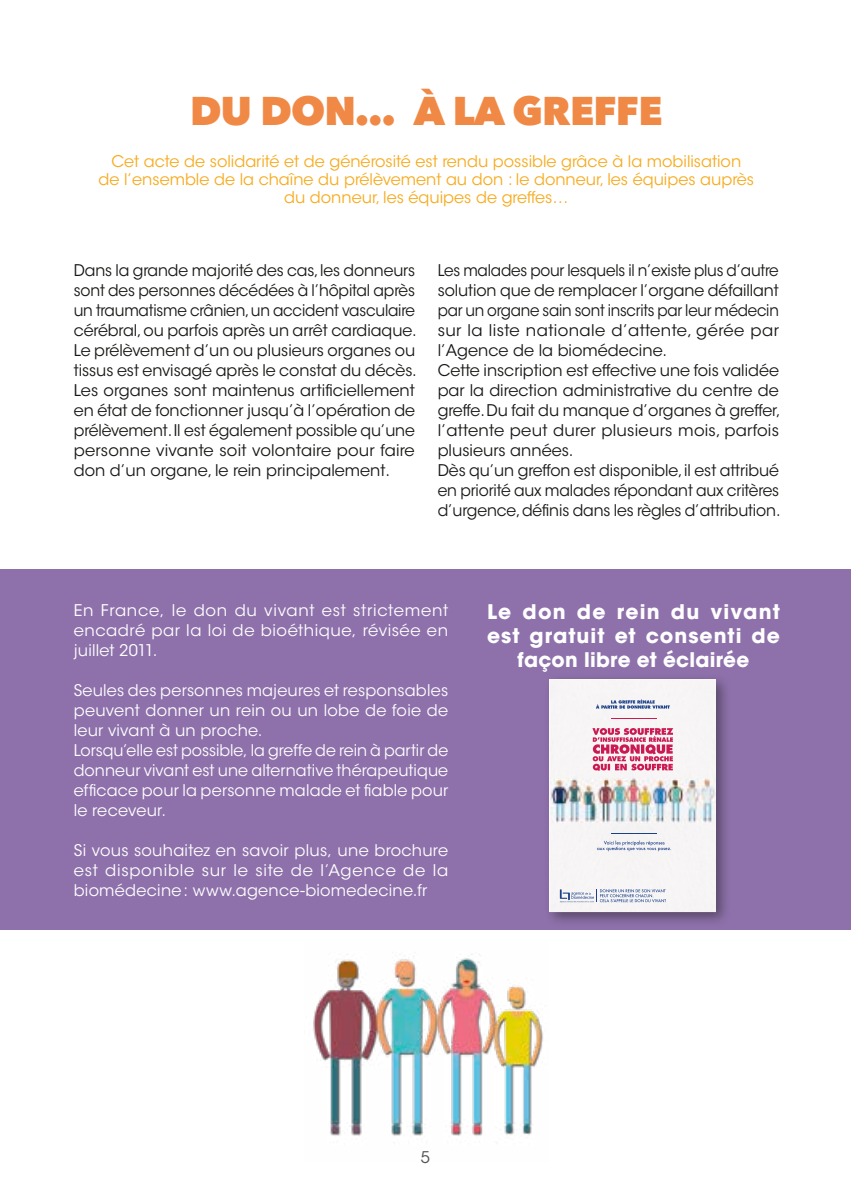
<style>
.page{position:relative;width:851px;height:1191px;background:#fff}
.page>*{position:absolute;margin:0;border:0;box-sizing:border-box;transform-origin:0 0}
.t1{font:800 40px "Avenir Next";letter-spacing:-.02em;color:#f18946}
.t2{font:700 20px/24px "ITC Avant Garde Std";letter-spacing:.045em;color:#fff;text-align:center}
.t3{font:16px/20px "ITC Avant Garde Std";letter-spacing:-.005em;color:#171715;scale:.95 1}
.t4{font:16px/20px "ITC Avant Garde Std";letter-spacing:.015em;color:#fff;text-align:justify}
.t5{font:16px/20px "ITC Avant Garde Std";letter-spacing:-.005em;color:#171715}
.t6{font:16px/18px "ITC Avant Garde Std";color:#f7ab1e;text-align:center}
.t7{font:16px "ITC Avant Garde Std";color:#555554}
</style>
<div class="page">
<hr style="left:0;top:0;width:1px;height:1191px;background:#f7ab1e">
<div style="left:0;top:570px;width:850px;height:360px;background:#8e71ab"></div>
<img style="left:313px;top:954px;width:230px;height:182px">
<div style="left:542px;top:672px;width:188px;height:254px;background:#171715;opacity:.45"></div>
<div style="left:549px;top:679px;width:166px;height:233px;background:#f7f5f4"></div>
<svg style="left:597px;top:840px;width:74px;height:11px"></svg>
<svg style="left:592px;top:728px;width:81px;height:43px;background:#e18aa6"></svg>
<hr style="left:611px;top:718px;width:45px;height:1px;background:#cb1953">
<hr style="left:611px;top:833px;width:45px;height:1px;background:#1a4089">
<img style="left:550px;top:778px;width:165px;height:44px">
<svg style="left:595px;top:699px;width:74px;height:9px"></svg>
<svg style="left:559px;top:889px;width:107px;height:13px"></svg>
<svg style="left:715px;top:911px;width:4px;height:4px"></svg>
<h1 class="t1" style="left:190px;top:86px;width:473px">DU DON… À LA GREFFE</h1>
<p class="t6" style="left:98px;top:152px;width:657px">Cet acte de solidarité et de générosité est rendu possible grâce à la mobilisation<br>de l’ensemble de la chaîne du prélèvement au don : le donneur, les équipes auprès du donneur, les équipes de greffes…</p>
<p class="t5" style="left:74px;top:261px;width:344px">Dans la grande majorité des cas, les donneurs sont des personnes décédées à l’hôpital après un traumatisme crânien, un accident vasculaire cérébral, ou parfois après un arrêt cardiaque.<br>Le prélèvement d’un ou plusieurs organes ou tissus est envisagé après le constat du décès.<br>Les organes sont maintenus artificiellement en état de fonctionner jusqu’à l’opération de prélèvement. Il est également possible qu’une personne vivante soit volontaire pour faire don d’un organe, le rein principalement.</p>
<p class="t3" style="left:437px;top:261px;width:362px">Les malades pour lesquels il n’existe plus d’autre solution que de remplacer l’organe défaillant par un organe sain sont inscrits par leur médecin sur la liste nationale d’attente, gérée par l’Agence de la biomédecine.<br>Cette inscription est effective une fois validée par la direction administrative du centre de greffe. Du fait du manque d’organes à greffer, l’attente peut durer plusieurs mois, parfois plusieurs années.<br>Dès qu’un greffon est disponible, il est attribué en priorité aux malades répondant aux critères d’urgence, définis dans les règles d’attribution.</p>
<p class="t4" style="left:74px;top:600px;width:376px">En France, le don du vivant est strictement encadré par la loi de bioéthique, révisée en juillet 2011.</p>
<p class="t4" style="left:74px;top:680px;width:376px;text-align:left">Seules des personnes majeures et responsables peuvent donner un rein ou un lobe de foie de leur vivant à un proche.<br>Lorsqu’elle est possible, la greffe de rein à partir de donneur vivant est une alternative thérapeutique efficace pour la personne malade et fiable pour le receveur.</p>
<p class="t4" style="left:74px;top:840px;width:376px">Si vous souhaitez en savoir plus, une brochure est disponible sur le site de l’Agence de la biomédecine: www.agence-biomedecine.fr</p>
<p class="t2" style="left:487px;top:599px;width:294px">Le don de rein du vivant est gratuit et consenti de façon libre et éclairée</p>
<p class="t7" style="left:421px;top:1147px;width:11px">5</p>
</div>
